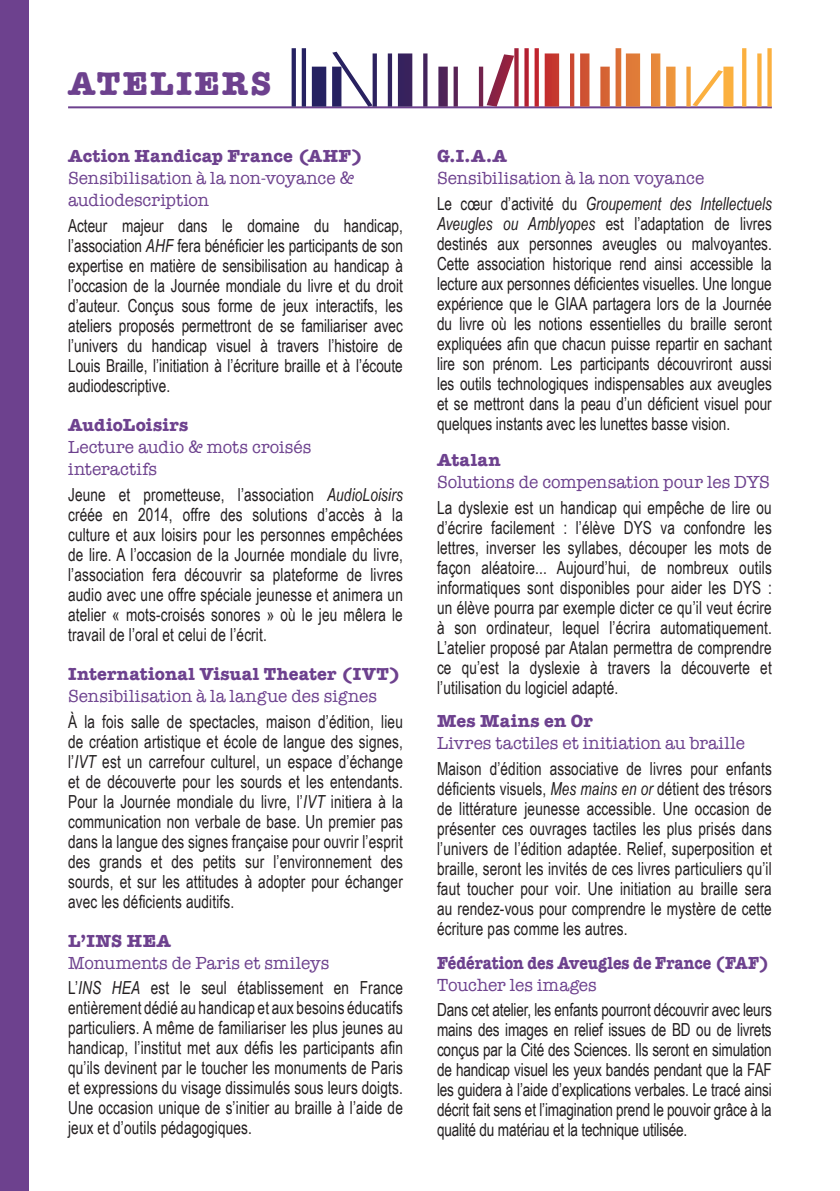
<style>
.page{position:relative;width:840px;height:1191px;background:#fff}
.page>*{position:absolute;margin:0;border:0;box-sizing:border-box;transform-origin:0 0}
.t1{font:700 34px "American Typewriter";letter-spacing:.07em;color:#6d418e}
.t2{font:18px/20px "Arial Narrow";letter-spacing:.01em;color:#231f20;text-align:justify;scale:.92 1}
.t3{font:18px/22px "American Typewriter";color:#6d418e}
.t4{font:700 18px "American Typewriter";letter-spacing:.01em;color:#6d418e}
.t5{font:700 18px "American Typewriter";letter-spacing:.01em;color:#6d418e;scale:.87 1}
.s1{font-style:italic}
</style>
<div class="page">
<div style="left:0;top:0;width:28px;height:1191px;background:#6d418e"></div>
<hr style="left:68px;top:106px;width:703px;height:2px;background:#6d418e">
<svg style="left:312px;top:67px;width:14px;height:40px"></svg>
<svg style="left:387px;top:53px;width:25px;height:54px"></svg>
<svg style="left:423px;top:53px;width:4px;height:54px"></svg>
<svg style="left:438px;top:67px;width:9px;height:40px"></svg>
<svg style="left:534px;top:48px;width:4px;height:59px"></svg>
<svg style="left:544px;top:53px;width:15px;height:54px"></svg>
<svg style="left:767px;top:48px;width:4px;height:59px"></svg>
<svg style="left:291px;top:48px;width:15px;height:59px"></svg>
<svg style="left:332px;top:52px;width:44px;height:55px"></svg>
<svg style="left:453px;top:67px;width:4px;height:40px"></svg>
<svg style="left:478px;top:48px;width:40px;height:59px"></svg>
<svg style="left:524px;top:48px;width:4px;height:59px"></svg>
<svg style="left:569px;top:53px;width:20px;height:54px"></svg>
<svg style="left:600px;top:67px;width:9px;height:40px"></svg>
<svg style="left:615px;top:48px;width:24px;height:59px"></svg>
<svg style="left:650px;top:53px;width:25px;height:54px"></svg>
<svg style="left:686px;top:67px;width:47px;height:40px"></svg>
<svg style="left:741px;top:48px;width:5px;height:59px"></svg>
<svg style="left:756px;top:53px;width:5px;height:54px"></svg>
<h1 class="t1" style="left:68px;top:54px;width:205px">ATELIERS</h1>
<p class="t4" style="left:68px;top:141px;width:296px">Action Handicap France (AHF)</p>
<p class="t3" style="left:68px;top:167px;width:287px">Sensibilisation à la non-voyance &amp; audiodescription</p>
<p class="t2" style="left:68px;top:215px;width:365px">Acteur majeur dans le domaine du handicap, l’association <span class="s1">AHF</span> fera bénéficier les participants de son expertise en matière de sensibilisation au handicap à l’occasion de la Journée mondiale du livre et du droit d’auteur. Conçus sous forme de jeux interactifs, les ateliers proposés permettront de se familiariser avec l’univers du handicap visuel à travers l’histoire de Louis Braille, l’initiation à l’écriture braille et à l’écoute audiodescriptive.</p>
<p class="t4" style="left:68px;top:409px;width:121px">AudioLoisirs</p>
<p class="t3" style="left:68px;top:435px;width:245px">Lecture audio &amp; mots croisés interactifs</p>
<p class="t2" style="left:68px;top:484px;width:365px">Jeune et prometteuse, l’association <span class="s1">AudioLoisirs </span>créée en 2014, offre des solutions d’accès à la culture et aux loisirs pour les personnes empêchées de lire. A l’occasion de la Journée mondiale du livre, l’association fera découvrir sa plateforme de livres audio avec une offre spéciale jeunesse et animera un atelier « mots-croisés sonores » où le jeu mêlera le travail de l’oral et celui de l’écrit.</p>
<p class="t4" style="left:68px;top:658px;width:334px">International Visual Theater (IVT)</p>
<p class="t3" style="left:68px;top:684px;width:310px">Sensibilisation à la langue des signes</p>
<p class="t2" style="left:68px;top:710px;width:365px">À la fois salle de spectacles, maison d’édition, lieu de création artistique et école de langue des signes, l’<span class="s1">IVT</span> est un carrefour culturel, un espace d’échange et de découverte pour les sourds et les entendants.<br>Pour la Journée mondiale du livre, l’<span class="s1">IVT</span> initiera à la communication non verbale de base. Un premier pas dans la langue des signes française pour ouvrir l’esprit des grands et des petits sur l’environnement des sourds, et sur les attitudes à adopter pour échanger avec les déficients auditifs.</p>
<p class="t4" style="left:68px;top:925px;width:104px">L’INS HEA</p>
<p class="t3" style="left:68px;top:951px;width:263px">Monuments de Paris et smileys</p>
<p class="t2" style="left:68px;top:977px;width:365px">L’<span class="s1">INS HEA</span> est le seul établissement en France entièrement dédié au handicap et aux besoins éducatifs particuliers. A même de familiariser les plus jeunes au handicap, l’institut met aux défis les participants afin qu’ils devinent par le toucher les monuments de Paris et expressions du visage dissimulés sous leurs doigts.<br>Une occasion unique de s’initier au braille à l’aide de jeux et d’outils pédagogiques.</p>
<p class="t4" style="left:437px;top:141px;width:71px">G.I.A.A</p>
<p class="t3" style="left:437px;top:167px;width:268px">Sensibilisation à la non voyance</p>
<p class="t2" style="left:437px;top:193px;width:365px">Le cœur d’activité du <span class="s1">Groupement des Intellectuels Aveugles ou Amblyopes</span> est l’adaptation de livres destinés aux personnes aveugles ou malvoyantes.<br>Cette association historique rend ainsi accessible la lecture aux personnes déficientes visuelles. Une longue expérience que le GIAA partagera lors de la Journée du livre où les notions essentielles du braille seront expliquées afin que chacun puisse repartir en sachant lire son prénom. Les participants découvriront aussi les outils technologiques indispensables aux aveugles et se mettront dans la peau d’un déficient visuel pour quelques instants avec les lunettes basse vision.</p>
<p class="t4" style="left:437px;top:445px;width:65px">Atalan</p>
<p class="t3" style="left:437px;top:471px;width:334px">Solutions de compensation pour les DYS</p>
<p class="t2" style="left:437px;top:497px;width:365px">La dyslexie est un handicap qui empêche de lire ou d’écrire facilement : l’élève DYS va confondre les lettres, inverser les syllabes, découper les mots de façon aléatoire... Aujourd’hui, de nombreux outils informatiques sont disponibles pour aider les DYS : un élève pourra par exemple dicter ce qu’il veut écrire à son ordinateur, lequel l’écrira automatiquement.<br>L’atelier proposé par Atalan permettra de comprendre ce qu’est la dyslexie à travers la découverte et l’utilisation du logiciel adapté.</p>
<p class="t4" style="left:437px;top:706px;width:157px">Mes Mains en Or</p>
<p class="t3" style="left:437px;top:732px;width:309px">Livres tactiles et initiation au braille</p>
<p class="t2" style="left:437px;top:758px;width:365px">Maison d’édition associative de livres pour enfants déficients visuels, <span class="s1">Mes mains en or</span> détient des trésors de littérature jeunesse accessible. Une occasion de présenter ces ouvrages tactiles les plus prisés dans l’univers de l’édition adaptée. Relief, superposition et braille, seront les invités de ces livres particuliers qu’il faut toucher pour voir. Une initiation au braille sera au rendez-vous pour comprendre le mystère de cette écriture pas comme les autres.</p>
<p class="t5" style="left:437px;top:947px;width:383px">Fédération des Aveugles de France (FAF)</p>
<p class="t3" style="left:437px;top:973px;width:161px">Toucher les images</p>
<p class="t2" style="left:437px;top:999px;width:365px">Dans cet atelier, les enfants pourront découvrir avec leurs mains des images en relief issues de BD ou de livrets conçus par la Cité des Sciences. Ils seront en simulation de handicap visuel les yeux bandés pendant que la FAF les guidera à l’aide d’explications verbales. Le tracé ainsi décrit fait sens et l’imagination prend le pouvoir grâce à la qualité du matériau et la technique utilisée.</p>
</div>
